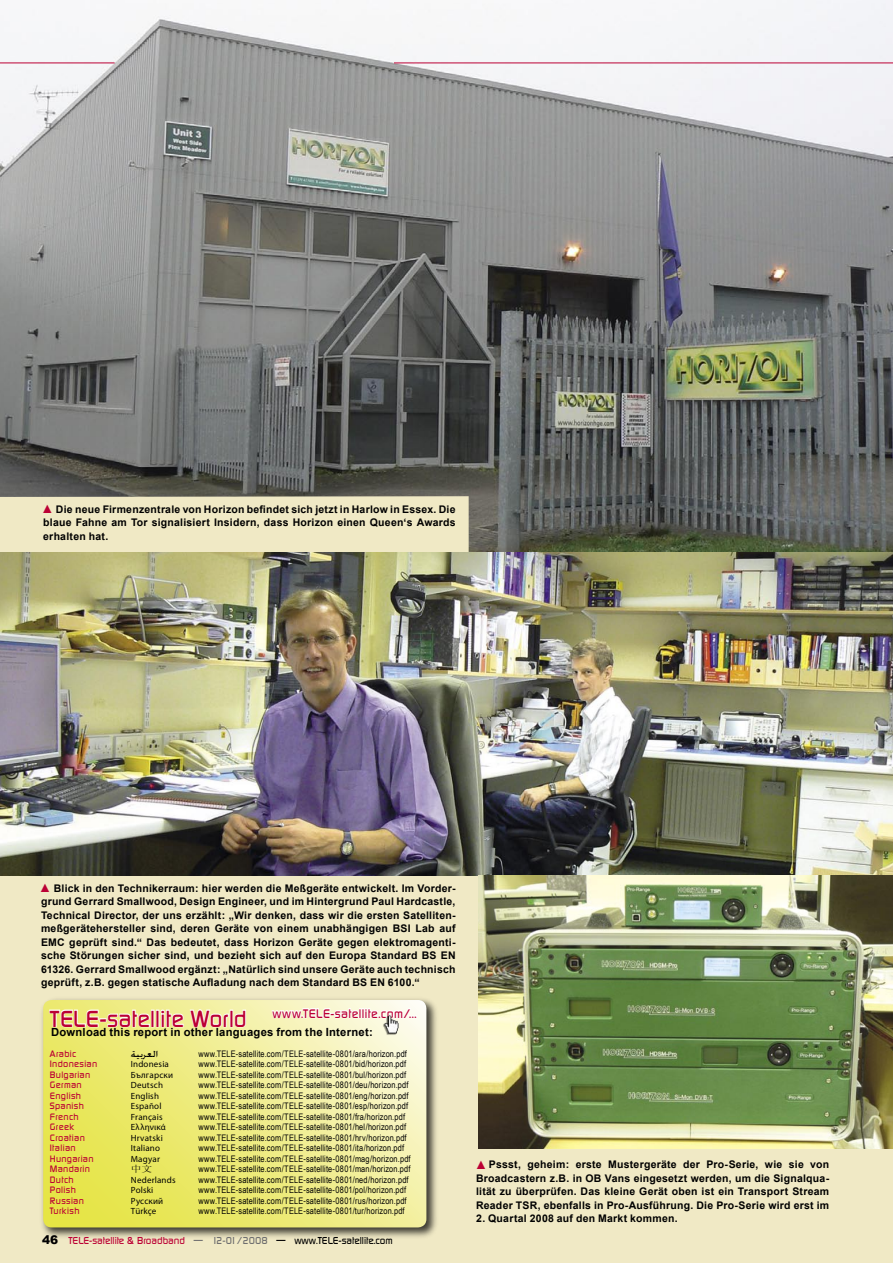
<style>
.page{position:relative;width:893px;height:1263px;background:#f0e9c5}
.page>*{position:absolute;margin:0;border:0;box-sizing:border-box;transform-origin:0 0}
.t1{font:500 12px "Digital";letter-spacing:.03em;color:#bb0034}
.t2{font:500 12px "Win Soft Pro";color:#000}
.t3{font:700 12px "Arial";color:#bb0034}
.t4{font:700 11.25px "Arial";letter-spacing:.02em;color:#000}
.Bilduntertitel{font:700 10.5px/13.5px "Arial";letter-spacing:.02em;color:#000;text-align:justify}
.t5{font:500 9.75px "Digital";color:#bb0034}
.t6{font:9px "Arial Narrow";letter-spacing:.02em;color:#000}
.t7{font:500 9px "Digital";letter-spacing:.035em;color:#bb0034}
.t8{font:700 9px "Arial Narrow";letter-spacing:.02em;color:#000}
.t9{font:9px "Sim Sun";color:#000;scale:1.2 1}
.s1{font-size:22.5px}
.s2{font-family:"Arial";font-weight:900;font-size:12px;color:#000}
.s3{color:#6f6f6f}
.s4{color:#000}
</style>
<div class="page">
<img style="left:0;top:0;width:893px;height:553px">
<img style="left:0;top:553px;width:893px;height:322px">
<img style="left:478px;top:875px;width:415px;height:273px">
<hr style="left:394px;top:63px;width:499px;height:1px;background:#bb0034">
<div style="left:39px;top:996px;width:400px;height:244px;background:#000;opacity:.75"></div>
<svg style="left:43px;top:1000px;width:383px;height:227px;background:#eeec85"></svg>
<svg style="left:48px;top:1009px;width:103px;height:19px;background:#f4f2b0"></svg>
<div style="left:151px;top:1009px;width:3px;height:18px;border:2px solid #fff"></div>
<div style="left:156px;top:1009px;width:3px;height:18px;border:2px solid #fff"></div>
<svg style="left:160px;top:1006px;width:87px;height:24px"></svg>
<svg style="left:271px;top:1000px;width:148px;height:30px"></svg>
<img style="left:382px;top:1014px;width:21px;height:22px">
<hr style="left:0;top:63px;width:115px;height:1px;background:#bb0034">
<p class="t3" style="left:42px;top:501px;width:13px">▲</p>
<p class="Bilduntertitel" style="left:43px;top:503px;width:414px;text-indent:13px">Die neue Firmenzentrale von Horizon befindet sich jetzt in Harlow in Essex. Die blaue Fahne am Tor signalisiert Insidern, dass Horizon einen Queen‘s Awards erhalten hat.</p>
<p class="t3" style="left:39px;top:879px;width:13px">▲</p>
<p class="Bilduntertitel" style="left:41px;top:881px;width:416px;text-indent:13px">Blick in den Technikerraum: hier werden die Meßgeräte entwickelt. Im Vorder&shy;grund Gerrard Smallwood, Design Engineer, und im Hintergrund Paul Hardcastle, Technical Director, der uns erzählt: „Wir denken, dass wir die ersten Satelliten&shy;meßgerätehersteller sind, deren Geräte von einem unabhängigen BSI Lab auf EMC geprüft sind.“ Das bedeutet, dass Horizon Geräte gegen elektromagenti&shy;sche Störungen sicher sind, und bezieht sich auf den Europa Standard BS EN 61326. Gerrard Smallwood ergänzt: „Natürlich sind unsere Geräte auch technisch geprüft, z.B. gegen statische Aufladung nach dem Standard BS EN 6100.“</p>
<p class="t1" style="left:50px;top:1006px;width:368px"><span class="s1">TELE-satellite World</span> www.TELE-satellite.com/...</p>
<p class="t7" style="left:50px;top:1048px;width:28px">Arabic</p>
<p class="t2" style="left:131px;top:1045px;width:29px">ا لعربية</p>
<p class="t6" style="left:198px;top:1047px;width:210px">www.TELE-satellite.com/TELE-satellite-0801/ara/horizon.pdf</p>
<p class="t7" style="left:50px;top:1058px;width:49px">Indonesian</p>
<p class="t8" style="left:131px;top:1059px;width:40px">Indonesia</p>
<p class="t6" style="left:198px;top:1057px;width:209px">www.TELE-satellite.com/TELE-satellite-0801/bid/horizon.pdf</p>
<p class="t7" style="left:50px;top:1069px;width:42px">Bulgarian</p>
<p class="t8" style="left:131px;top:1069px;width:44px">Български</p>
<p class="t6" style="left:198px;top:1068px;width:209px">www.TELE-satellite.com/TELE-satellite-0801/bul/horizon.pdf</p>
<p class="t7" style="left:50px;top:1079px;width:33px">German</p>
<p class="t8" style="left:131px;top:1080px;width:34px">Deutsch</p>
<p class="t6" style="left:198px;top:1078px;width:212px">www.TELE-satellite.com/TELE-satellite-0801/deu/horizon.pdf</p>
<p class="t7" style="left:50px;top:1090px;width:33px">English</p>
<p class="t8" style="left:131px;top:1090px;width:30px">English</p>
<p class="t6" style="left:198px;top:1089px;width:212px">www.TELE-satellite.com/TELE-satellite-0801/eng/horizon.pdf</p>
<p class="t7" style="left:50px;top:1100px;width:36px">Spanish</p>
<p class="t8" style="left:131px;top:1101px;width:32px">Español</p>
<p class="t6" style="left:198px;top:1099px;width:211px">www.TELE-satellite.com/TELE-satellite-0801/esp/horizon.pdf</p>
<p class="t7" style="left:50px;top:1111px;width:30px">French</p>
<p class="t8" style="left:131px;top:1111px;width:33px">Français</p>
<p class="t6" style="left:198px;top:1110px;width:208px">www.TELE-satellite.com/TELE-satellite-0801/fra/horizon.pdf</p>
<p class="t7" style="left:50px;top:1121px;width:26px">Greek</p>
<p class="t8" style="left:131px;top:1122px;width:37px">Ελληνικά</p>
<p class="t6" style="left:198px;top:1120px;width:209px">www.TELE-satellite.com/TELE-satellite-0801/hel/horizon.pdf</p>
<p class="t7" style="left:50px;top:1132px;width:36px">Croatian</p>
<p class="t8" style="left:131px;top:1132px;width:33px">Hrvatski</p>
<p class="t6" style="left:198px;top:1131px;width:210px">www.TELE-satellite.com/TELE-satellite-0801/hrv/horizon.pdf</p>
<p class="t7" style="left:50px;top:1142px;width:27px">Italian</p>
<p class="t8" style="left:131px;top:1143px;width:31px">Italiano</p>
<p class="t6" style="left:198px;top:1141px;width:207px">www.TELE-satellite.com/TELE-satellite-0801/ita/horizon.pdf</p>
<p class="t7" style="left:50px;top:1153px;width:45px">Hungarian</p>
<p class="t8" style="left:131px;top:1153px;width:31px">Magyar</p>
<p class="t6" style="left:198px;top:1152px;width:214px">www.TELE-satellite.com/TELE-satellite-0801/mag/horizon.pdf</p>
<p class="t7" style="left:50px;top:1163px;width:42px">Mandarin</p>
<p class="t9" style="left:131px;top:1164px;width:19px">中文</p>
<p class="t6" style="left:198px;top:1162px;width:214px">www.TELE-satellite.com/TELE-satellite-0801/man/horizon.pdf</p>
<p class="t7" style="left:50px;top:1174px;width:25px">Dutch</p>
<p class="t8" style="left:131px;top:1174px;width:46px">Nederlands</p>
<p class="t6" style="left:198px;top:1173px;width:212px">www.TELE-satellite.com/TELE-satellite-0801/ned/horizon.pdf</p>
<p class="t7" style="left:50px;top:1184px;width:27px">Polish</p>
<p class="t8" style="left:131px;top:1185px;width:24px">Polski</p>
<p class="t6" style="left:198px;top:1183px;width:209px">www.TELE-satellite.com/TELE-satellite-0801/pol/horizon.pdf</p>
<p class="t7" style="left:50px;top:1195px;width:36px">Russian</p>
<p class="t8" style="left:131px;top:1195px;width:34px">Русский</p>
<p class="t6" style="left:198px;top:1194px;width:210px">www.TELE-satellite.com/TELE-satellite-0801/rus/horizon.pdf</p>
<p class="t7" style="left:50px;top:1205px;width:31px">Turkish</p>
<p class="t8" style="left:131px;top:1206px;width:27px">Türkçe</p>
<p class="t6" style="left:198px;top:1204px;width:208px">www.TELE-satellite.com/TELE-satellite-0801/tur/horizon.pdf</p>
<p class="t4" style="left:51px;top:1024px;width:323px">Download this report in other languages from the Internet:</p>
<p class="t5" style="left:42px;top:1235px;width:352px"><span class="s2">46</span> TELE-satellite &amp; Broadband <span class="s3">— 12-01/2008</span> <span class="s4">— www.TELE-satellite.com</span></p>
<p class="t3" style="left:475px;top:1156px;width:13px">▲</p>
<p class="Bilduntertitel" style="left:476px;top:1158px;width:355px;text-indent:13px">Pssst, geheim: erste Mustergeräte der Pro-Serie, wie sie von Broadcastern z.B. in OB Vans eingesetzt werden, um die Signalqua&shy;lität zu überprüfen. Das kleine Gerät oben ist ein Transport Stream Reader TSR, ebenfalls in Pro-Ausführung. Die Pro-Serie wird erst im</p>
<p class="Bilduntertitel" style="left:476px;top:1212px;width:203px">2. Quartal 2008 auf den Markt kommen.</p>
</div>
